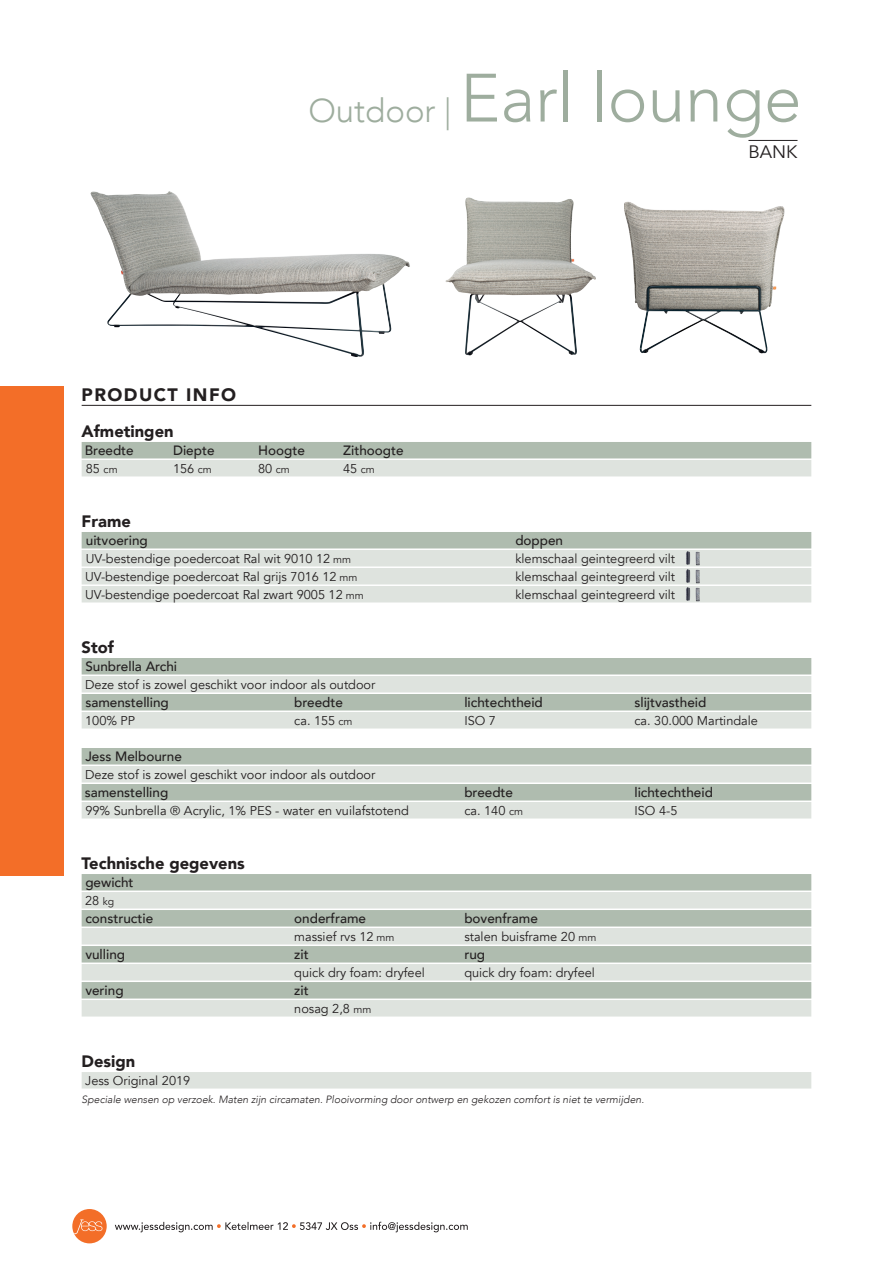
<style>
.page{position:relative;width:893px;height:1263px;background:#fff}
.page>*{position:absolute;margin:0;border:0;box-sizing:border-box;transform-origin:0 0}
.t1{font:300 67.5px "Avenir";color:#9ead9e}
.t2{font:900 18px "Avenir";letter-spacing:.08em;color:#231f20}
.t3{font:18px "Avenir";color:#231f20}
.t4{font:900 16.5px "Avenir";color:#231f20}
.t5{font:500 13.5px "Avenir";color:#231f20}
.t6{font:12.75px "Avenir";color:#231f20}
.t7{font:italic 300 10.5px "Avenir";color:#231f20}
.s1{font-size:33px}
.s2{font-size:10.5px}
</style>
<div class="page">
<div style="left:0;top:387px;width:64px;height:489px;background:#f36e28"></div>
<div style="left:72px;top:1209px;width:35px;height:34px;background:#f36e28;border-radius:50%"></div>
<svg style="left:74px;top:1219px;width:28px;height:15px"></svg>
<svg style="left:115px;top:1222px;width:353px;height:10px"></svg>
<hr style="left:82px;top:405px;width:729px;height:1px;background:#231f20">
<div style="left:82px;top:442px;width:729px;height:16px;background:#afbcaf"></div>
<div style="left:82px;top:460px;width:729px;height:16px;background:#dee3de"></div>
<div style="left:82px;top:532px;width:729px;height:16px;background:#afbcaf"></div>
<div style="left:82px;top:550px;width:729px;height:16px;background:#dee3de"></div>
<div style="left:82px;top:568px;width:729px;height:16px;background:#dee3de"></div>
<div style="left:82px;top:586px;width:729px;height:16px;background:#dee3de"></div>
<div style="left:82px;top:658px;width:729px;height:16px;background:#afbcaf"></div>
<div style="left:82px;top:676px;width:729px;height:16px;background:#dee3de"></div>
<div style="left:82px;top:694px;width:729px;height:16px;background:#afbcaf"></div>
<div style="left:82px;top:712px;width:729px;height:16px;background:#dee3de"></div>
<div style="left:82px;top:748px;width:729px;height:16px;background:#afbcaf"></div>
<div style="left:82px;top:766px;width:729px;height:16px;background:#dee3de"></div>
<div style="left:82px;top:784px;width:729px;height:16px;background:#afbcaf"></div>
<div style="left:82px;top:802px;width:729px;height:16px;background:#dee3de"></div>
<div style="left:82px;top:874px;width:729px;height:16px;background:#afbcaf"></div>
<div style="left:82px;top:892px;width:729px;height:16px;background:#dee3de"></div>
<div style="left:82px;top:910px;width:729px;height:16px;background:#afbcaf"></div>
<div style="left:82px;top:928px;width:729px;height:16px;background:#dee3de"></div>
<div style="left:82px;top:946px;width:729px;height:16px;background:#afbcaf"></div>
<div style="left:82px;top:964px;width:729px;height:16px;background:#dee3de"></div>
<div style="left:82px;top:982px;width:729px;height:16px;background:#afbcaf"></div>
<div style="left:82px;top:1000px;width:729px;height:16px;background:#dee3de"></div>
<div style="left:82px;top:1072px;width:729px;height:16px;background:#dee3de"></div>
<hr style="left:748px;top:140px;width:49px;height:1px;background:#231f20">
<img style="left:685px;top:551px;width:17px;height:52px">
<img style="left:445px;top:197px;width:151px;height:159px">
<img style="left:624px;top:202px;width:161px;height:152px">
<img style="left:90px;top:191px;width:320px;height:166px">
<h1 class="t1" style="left:308px;top:58px;width:495px"><span class="s1">Outdoor |</span> Earl lounge</h1>
<h2 class="t3" style="left:748px;top:141px;width:51px">BANK</h2>
<h2 class="t2" style="left:82px;top:379px;width:156px">PRODUCT INFO</h2>
<p class="t4" style="left:82px;top:417px;width:93px">Afmetingen</p>
<p class="t5" style="left:85px;top:438px;width:51px">Breedte</p>
<p class="t5" style="left:173px;top:438px;width:43px">Diepte</p>
<p class="t5" style="left:258px;top:438px;width:48px">Hoogte</p>
<p class="t5" style="left:343px;top:438px;width:62px">Zithoogte</p>
<p class="t6" style="left:86px;top:461px;width:33px">85 <span class="s2">cm</span></p>
<p class="t6" style="left:173px;top:461px;width:40px">156 <span class="s2">cm</span></p>
<p class="t6" style="left:258px;top:461px;width:33px">80 <span class="s2">cm</span></p>
<p class="t6" style="left:343px;top:461px;width:33px">45 <span class="s2">cm</span></p>
<p class="t4" style="left:82px;top:507px;width:51px">Frame</p>
<p class="t5" style="left:86px;top:528px;width:64px">uitvoering</p>
<p class="t5" style="left:515px;top:528px;width:49px">doppen</p>
<p class="t6" style="left:86px;top:551px;width:267px">UV-bestendige poedercoat Ral wit 9010 12 <span class="s2">mm</span></p>
<p class="t6" style="left:515px;top:551px;width:161px">klemschaal geintegreerd vilt</p>
<p class="t6" style="left:85px;top:569px;width:274px">UV-bestendige poedercoat Ral grijs 7016 12 <span class="s2">mm</span></p>
<p class="t6" style="left:515px;top:569px;width:161px">klemschaal geintegreerd vilt</p>
<p class="t6" style="left:85px;top:587px;width:280px">UV-bestendige poedercoat Ral zwart 9005 12 <span class="s2">mm</span></p>
<p class="t6" style="left:515px;top:587px;width:161px">klemschaal geintegreerd vilt</p>
<p class="t4" style="left:82px;top:633px;width:34px">Stof</p>
<p class="t5" style="left:85px;top:654px;width:93px">Sunbrella Archi</p>
<p class="t6" style="left:85px;top:677px;width:292px">Deze stof is zowel geschikt voor indoor als outdoor</p>
<p class="t5" style="left:85px;top:690px;width:85px">samenstelling</p>
<p class="t5" style="left:294px;top:690px;width:50px">breedte</p>
<p class="t5" style="left:464px;top:690px;width:80px">lichtechtheid</p>
<p class="t5" style="left:634px;top:690px;width:73px">slijtvastheid</p>
<p class="t6" style="left:85px;top:713px;width:52px">100% PP</p>
<p class="t6" style="left:294px;top:713px;width:60px">ca. 155 <span class="s2">cm</span></p>
<p class="t6" style="left:464px;top:713px;width:33px">ISO 7</p>
<p class="t6" style="left:634px;top:713px;width:125px">ca. 30.000 Martindale</p>
<p class="t5" style="left:85px;top:744px;width:98px">Jess Melbourne</p>
<p class="t6" style="left:85px;top:767px;width:292px">Deze stof is zowel geschikt voor indoor als outdoor</p>
<p class="t5" style="left:85px;top:780px;width:85px">samenstelling</p>
<p class="t5" style="left:464px;top:780px;width:50px">breedte</p>
<p class="t5" style="left:634px;top:780px;width:80px">lichtechtheid</p>
<p class="t6" style="left:85px;top:803px;width:325px">99% Sunbrella ® Acrylic, 1% PES - water en vuilafstotend</p>
<p class="t6" style="left:464px;top:803px;width:60px">ca. 140 <span class="s2">cm</span></p>
<p class="t6" style="left:634px;top:803px;width:45px">ISO 4-5</p>
<p class="t4" style="left:82px;top:849px;width:165px">Technische gegevens</p>
<p class="t5" style="left:85px;top:870px;width:50px">gewicht</p>
<p class="t6" style="left:85px;top:893px;width:31px">28 <span class="s2">kg</span></p>
<p class="t5" style="left:85px;top:906px;width:69px">constructie</p>
<p class="t5" style="left:294px;top:906px;width:73px">onderframe</p>
<p class="t5" style="left:464px;top:906px;width:75px">bovenframe</p>
<p class="t6" style="left:294px;top:929px;width:102px">massief rvs 12 <span class="s2">mm</span></p>
<p class="t6" style="left:464px;top:929px;width:134px">stalen buisframe 20 <span class="s2">mm</span></p>
<p class="t5" style="left:85px;top:942px;width:41px">vulling</p>
<p class="t5" style="left:294px;top:942px;width:16px">zit</p>
<p class="t5" style="left:464px;top:942px;width:22px">rug</p>
<p class="t6" style="left:294px;top:965px;width:132px">quick dry foam: dryfeel</p>
<p class="t6" style="left:464px;top:965px;width:132px">quick dry foam: dryfeel</p>
<p class="t5" style="left:85px;top:978px;width:40px">vering</p>
<p class="t5" style="left:294px;top:978px;width:16px">zit</p>
<p class="t6" style="left:294px;top:1001px;width:79px">nosag 2,8 <span class="s2">mm</span></p>
<p class="t4" style="left:82px;top:1047px;width:55px">Design</p>
<p class="t6" style="left:85px;top:1073px;width:107px">Jess Original 2019</p>
<p class="t7" style="left:82px;top:1093px;width:564px">Speciale wensen op verzoek. Maten zijn circamaten. Plooivorming door ontwerp en gekozen comfort is niet te vermijden.</p>
</div>
